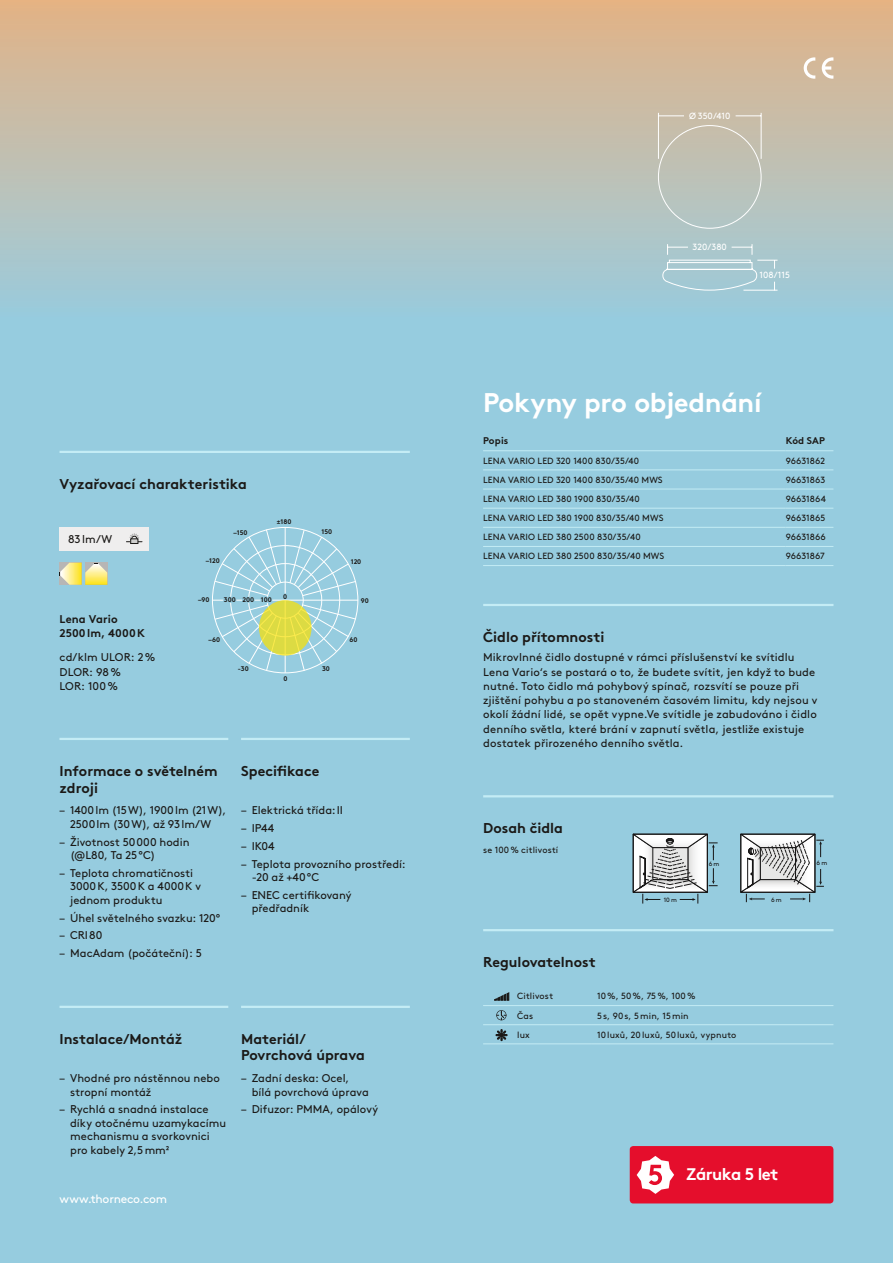
<style>
.page{position:relative;width:893px;height:1263px;background:#96ccdf}
.page>*{position:absolute;margin:0;border:0;box-sizing:border-box;transform-origin:0 0}
.Subheadline_white_18{font:700 27px "Brown";letter-spacing:-.01em;color:#fff}
.t1{font:700 16.8px "Brown";letter-spacing:-.035em;color:#fff}
.Headline_Running_Tex{font:700 14.25px/16.5px "Brown";color:#1b1917}
.t2{font:12px "Brown";letter-spacing:-.02em;color:#fff}
.Running_Text_7_5pt{font:11.25px/13.5px "Brown";letter-spacing:.005em;color:#1b1917}
.Running_Text_Bold_7{font:700 11.25px/14.2px "Brown";letter-spacing:.01em;color:#1b1917}
.LVK_Lm_W_7_5pt{font:11.25px "Brown";color:#1b1917}
.Table_Headline_6_5pt{font:700 9.75px "Brown";letter-spacing:.015em;color:#1b1917}
.Table_Text_6pt{font:9px "Brown";letter-spacing:.01em;color:#1b1917}
.t3{font:9px "Brown";color:#fff}
.Caption_6pt{font:9px "Brown";letter-spacing:.02em;color:#1b1917}
.t4{font:700 6.75px "Brown";color:#1b1917}
.t5{font:6.15px "Brown";color:#161515}
</style>
<div class="page">
<div style="left:0;top:0;width:893px;height:317px;background:linear-gradient(to bottom,#e3b386,#9bccdd)"></div>
<svg style="left:658px;top:112px;width:119px;height:179px;background:#b9c5c0"></svg>
<svg style="left:632px;top:834px;width:86px;height:69px"></svg>
<svg style="left:740px;top:834px;width:84px;height:68px"></svg>
<hr style="left:59px;top:738px;width:169px;height:2px;background:#c4ecf5">
<hr style="left:60px;top:451px;width:350px;height:2px;background:#c4ecf5">
<hr style="left:60px;top:1006px;width:168px;height:2px;background:#c4ecf5">
<hr style="left:241px;top:1006px;width:169px;height:2px;background:#c4ecf5">
<hr style="left:241px;top:738px;width:169px;height:2px;background:#c4ecf5">
<hr style="left:483px;top:604px;width:350px;height:2px;background:#c4ecf5">
<hr style="left:483px;top:795px;width:350px;height:2px;background:#c4ecf5">
<hr style="left:483px;top:929px;width:350px;height:2px;background:#c4ecf5">
<svg style="left:60px;top:563px;width:47px;height:22px"></svg>
<hr style="left:285px;top:527px;width:1px;height:66px;background:#fff">
<hr style="left:285px;top:600px;width:1px;height:73px;background:#fff">
<hr style="left:272px;top:600px;width:86px;height:1px;background:#fff">
<svg style="left:212px;top:529px;width:145px;height:143px"></svg>
<svg style="left:259px;top:600px;width:53px;height:56px;background:#dfdd48"></svg>
<div style="left:60px;top:527px;width:89px;height:24px;background:#efeeee"></div>
<svg style="left:126px;top:534px;width:16px;height:10px"></svg>
<hr style="left:483px;top:1005px;width:108px;height:1px;background:#c4ecf5">
<hr style="left:591px;top:1005px;width:242px;height:1px;background:#c4ecf5">
<hr style="left:483px;top:1024px;width:108px;height:1px;background:#c4ecf5">
<hr style="left:591px;top:1024px;width:242px;height:1px;background:#c4ecf5">
<hr style="left:483px;top:1043px;width:108px;height:1px;background:#c4ecf5">
<hr style="left:591px;top:1043px;width:242px;height:1px;background:#c4ecf5">
<svg style="left:496px;top:1029px;width:11px;height:12px"></svg>
<svg style="left:496px;top:1010px;width:10px;height:10px"></svg>
<svg style="left:494px;top:992px;width:15px;height:9px"></svg>
<hr style="left:483px;top:450px;width:303px;height:1px;background:#c4ecf5">
<hr style="left:786px;top:450px;width:47px;height:1px;background:#c4ecf5">
<hr style="left:483px;top:469px;width:303px;height:1px;background:#c4ecf5">
<hr style="left:786px;top:469px;width:47px;height:1px;background:#c4ecf5">
<hr style="left:483px;top:489px;width:303px;height:1px;background:#c4ecf5">
<hr style="left:786px;top:489px;width:47px;height:1px;background:#c4ecf5">
<hr style="left:483px;top:508px;width:303px;height:1px;background:#c4ecf5">
<hr style="left:786px;top:508px;width:47px;height:1px;background:#c4ecf5">
<hr style="left:483px;top:527px;width:303px;height:1px;background:#c4ecf5">
<hr style="left:786px;top:527px;width:47px;height:1px;background:#c4ecf5">
<hr style="left:483px;top:546px;width:303px;height:1px;background:#c4ecf5">
<hr style="left:786px;top:546px;width:47px;height:1px;background:#c4ecf5">
<hr style="left:786px;top:565px;width:47px;height:1px;background:#c4ecf5">
<hr style="left:483px;top:565px;width:303px;height:1px;background:#c4ecf5">
<svg style="left:804px;top:57px;width:11px;height:22px"></svg>
<svg style="left:822px;top:57px;width:11px;height:22px"></svg>
<div style="left:630px;top:1146px;width:203px;height:57px;background:#e50e2c;border-radius:3px"></div>
<svg style="left:637px;top:1156px;width:37px;height:38px"></svg>
<p class="Headline_Running_Tex" style="left:60px;top:474px;width:189px">Vyzařovací charakteristika</p>
<p class="LVK_Lm_W_7_5pt" style="left:68px;top:531px;width:46px">83lm/W</p>
<p class="t4" style="left:233px;top:527px;width:16px">–150</p>
<p class="t4" style="left:277px;top:516px;width:16px">±180</p>
<p class="t4" style="left:322px;top:526px;width:12px">150</p>
<p class="Running_Text_Bold_7" style="left:60px;top:611px;width:87px">Lena Vario<br>2500lm, 4000K</p>
<p class="Running_Text_7_5pt" style="left:60px;top:649px;width:98px;line-height:14.2px">cd/klm ULOR: 2%<br>DLOR: 98%<br>LOR: 100%</p>
<p class="t4" style="left:206px;top:555px;width:16px">–120</p>
<p class="t4" style="left:351px;top:556px;width:12px">120</p>
<p class="t4" style="left:198px;top:594px;width:13px">–90</p>
<p class="t4" style="left:361px;top:595px;width:10px">90</p>
<p class="t4" style="left:209px;top:634px;width:13px">–60</p>
<p class="t4" style="left:283px;top:591px;width:6px">0</p>
<p class="t4" style="left:224px;top:594px;width:49px">300 200 100</p>
<p class="t4" style="left:350px;top:634px;width:10px">60</p>
<p class="t4" style="left:238px;top:663px;width:13px">-30</p>
<p class="t4" style="left:284px;top:673px;width:6px">0</p>
<p class="t4" style="left:322px;top:663px;width:9px">30</p>
<p class="Headline_Running_Tex" style="left:60px;top:761px;width:160px">Informace o světelném zdroji</p>
<p class="Running_Text_7_5pt" style="left:60px;top:803px;width:168px;text-align:center">– 1400lm (15W), 1900lm (21W),<br>2500lm (30W), až 93lm/W</p>
<p class="Running_Text_7_5pt" style="left:70px;top:834px;width:121px;text-indent:-11px">– Životnost 50000 hodin (@L80, Ta 25°C)</p>
<p class="Running_Text_7_5pt" style="left:70px;top:865px;width:132px;text-indent:-11px">– Teplota chromatičnosti<br>3000K, 3500K a 4000K v jednom produktu</p>
<p class="Running_Text_7_5pt" style="left:60px;top:910px;width:162px">– Úhel světelného svazku: 120°</p>
<p class="Running_Text_7_5pt" style="left:60px;top:928px;width:44px">– CRI80</p>
<p class="Running_Text_7_5pt" style="left:60px;top:945px;width:144px">– MacAdam (počáteční): 5</p>
<p class="Headline_Running_Tex" style="left:241px;top:761px;width:80px">Specifikace</p>
<p class="Running_Text_7_5pt" style="left:241px;top:803px;width:103px">– Elektrická třída:II</p>
<p class="Running_Text_7_5pt" style="left:241px;top:820px;width:34px">– IP44</p>
<p class="Running_Text_7_5pt" style="left:241px;top:838px;width:35px">– IK04</p>
<p class="Running_Text_7_5pt" style="left:252px;top:856px;width:155px;text-indent:-11px">– Teplota provozního prostředí: -20 až +40°C</p>
<p class="Running_Text_7_5pt" style="left:252px;top:887px;width:101px;text-indent:-11px">– ENEC certifikovaný předřadník</p>
<p class="Headline_Running_Tex" style="left:60px;top:1029px;width:124px">Instalace/Montáž</p>
<p class="Running_Text_7_5pt" style="left:70px;top:1070px;width:151px;text-indent:-11px">– Vhodné pro nástěnnou nebo stropní montáž</p>
<p class="Running_Text_7_5pt" style="left:70px;top:1102px;width:157px;text-indent:-11px">– Rychlá a snadná instalace díky otočnému uzamykacímu mechanismu a svorkovnici pro kabely 2,5mm²</p>
<p class="t2" style="left:60px;top:1190px;width:109px">www.thorneco.com</p>
<p class="Headline_Running_Tex" style="left:241px;top:1029px;width:125px">Materiál/<br>Povrchová úprava</p>
<p class="Running_Text_7_5pt" style="left:252px;top:1070px;width:119px;text-indent:-11px">– Zadní deska: Ocel, bílá povrchová úprava</p>
<p class="Running_Text_7_5pt" style="left:241px;top:1102px;width:139px">– Difuzor: PMMA, opálový</p>
<p class="t3" style="left:689px;top:109px;width:43px">Ø 350/410</p>
<p class="t3" style="left:693px;top:240px;width:36px">320/380</p>
<p class="t3" style="left:759px;top:268px;width:32px">108/115</p>
<p class="Subheadline_white_18" style="left:483px;top:381px;width:280px">Pokyny pro objednání</p>
<p class="Table_Headline_6_5pt" style="left:483px;top:433px;width:27px">Popis</p>
<p class="Table_Headline_6_5pt" style="left:786px;top:433px;width:41px">Kód SAP</p>
<p class="Table_Text_6pt" style="left:483px;top:454px;width:157px">LENA VARIO LED 320 1400 830/35/40</p>
<p class="Table_Text_6pt" style="left:786px;top:454px;width:41px">96631862</p>
<p class="Table_Text_6pt" style="left:483px;top:473px;width:181px">LENA VARIO LED 320 1400 830/35/40 MWS</p>
<p class="Table_Text_6pt" style="left:786px;top:473px;width:41px">96631863</p>
<p class="Table_Text_6pt" style="left:483px;top:492px;width:158px">LENA VARIO LED 380 1900 830/35/40</p>
<p class="Table_Text_6pt" style="left:786px;top:492px;width:42px">96631864</p>
<p class="Table_Text_6pt" style="left:483px;top:511px;width:182px">LENA VARIO LED 380 1900 830/35/40 MWS</p>
<p class="Table_Text_6pt" style="left:786px;top:511px;width:41px">96631865</p>
<p class="Table_Text_6pt" style="left:483px;top:530px;width:159px">LENA VARIO LED 380 2500 830/35/40</p>
<p class="Table_Text_6pt" style="left:786px;top:530px;width:42px">96631866</p>
<p class="Table_Text_6pt" style="left:483px;top:549px;width:183px">LENA VARIO LED 380 2500 830/35/40 MWS</p>
<p class="Table_Text_6pt" style="left:786px;top:549px;width:41px">96631867</p>
<p class="Headline_Running_Tex" style="left:483px;top:627px;width:123px">Čidlo přítomnosti</p>
<p class="Running_Text_7_5pt" style="left:483px;top:649px;width:336px;line-height:14.2px">Mikrovlnné čidlo dostupné v rámci příslušenství ke svítidlu Lena Vario‘s se postará o to, že budete svítit, jen když to bude nutné. Toto čidlo má pohybový spínač, rozsvítí se pouze při zjištění pohybu a po stanoveném časovém limitu, kdy nejsou v okolí žádní lidé, se opět vypne.Ve svítidle je zabudováno i čidlo denního světla, které brání v zapnutí světla, jestliže existuje dostatek přirozeného denního světla.</p>
<p class="Headline_Running_Tex" style="left:483px;top:819px;width:81px">Dosah čidla</p>
<p class="Caption_6pt" style="left:483px;top:843px;width:77px">se 100% citlivostí</p>
<p class="Headline_Running_Tex" style="left:483px;top:953px;width:114px">Regulovatelnost</p>
<p class="t5" style="left:664px;top:895px;width:15px">10 m</p>
<p class="t5" style="left:709px;top:859px;width:12px">6 m</p>
<p class="Table_Text_6pt" style="left:517px;top:989px;width:37px">Citlivost</p>
<p class="Table_Text_6pt" style="left:597px;top:989px;width:100px">10%, 50%, 75%, 100%</p>
<p class="Table_Text_6pt" style="left:517px;top:1008px;width:18px">Čas</p>
<p class="Table_Text_6pt" style="left:597px;top:1008px;width:93px">5s, 90s, 5min, 15min</p>
<p class="Table_Text_6pt" style="left:517px;top:1028px;width:14px">lux</p>
<p class="Table_Text_6pt" style="left:597px;top:1028px;width:141px">10luxů, 20luxů, 50luxů, vypnuto</p>
<p class="t5" style="left:771px;top:895px;width:12px">6 m</p>
<p class="t5" style="left:816px;top:858px;width:12px">6 m</p>
<h2 class="t1" style="left:686px;top:1161px;width:94px">Záruka 5 let</h2>
</div>
